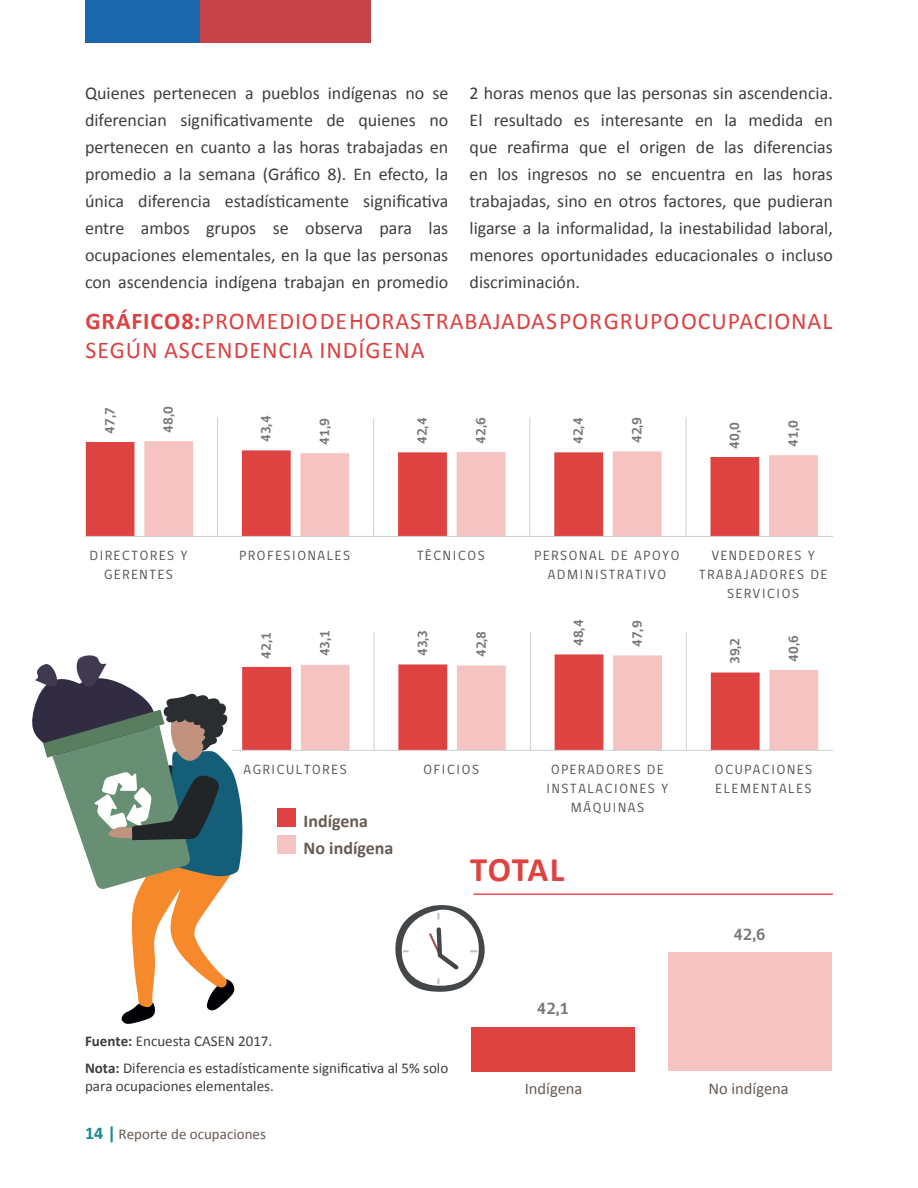
<style>
.page{position:relative;width:918px;height:1188px;background:#fff}
.page>*{position:absolute;margin:0;border:0;box-sizing:border-box;transform-origin:0 0}
.t1{font:700 34.5px "Calibri";color:#de4341}
.t2{font:24px "Calibri";letter-spacing:.04em;color:#dd4142}
.t3{font:700 24px "Calibri";letter-spacing:.035em;color:#dd4142}
.t4{font:18px/27px "Calibri";color:#3e3e3f;text-align:justify}
.t5{font:700 18px/27px "Calibri";color:#675b53}
.t6{font:16.5px "Calibri";color:#675b53}
.t7{font:700 16.5px "gob CL";color:#74787a}
.t8{font:15px/26.5px "Calibri";color:#3e3e3f}
.t9{font:15px "Calibri";color:#675b53}
.t10{font:13.65px/19.4px "gob CL";letter-spacing:.12em;color:#515455;text-align:center}
.t11{font:700 13.65px "gob CL";letter-spacing:-.005em;color:#74787a}
.s1{font-weight:400}
.s2{font-weight:700}
.s3{font-weight:700;font-size:18px;color:#188993}
</style>
<div class="page">
<div style="left:86px;top:0;width:114px;height:43px;background:#1b67ad"></div>
<div style="left:200px;top:0;width:171px;height:43px;background:#c6434a"></div>
<div style="left:277px;top:808px;width:19px;height:19px;background:#de4341"></div>
<div style="left:277px;top:835px;width:19px;height:19px;background:#f5c4c2"></div>
<hr style="left:473px;top:893px;width:360px;height:2px;background:#ef4d4f">
<svg style="left:395px;top:905px;width:90px;height:87px"></svg>
<hr style="left:85px;top:418px;width:1px;height:118px;background:#cfd1d0">
<hr style="left:217px;top:418px;width:1px;height:118px;background:#cfd1d0">
<hr style="left:373px;top:418px;width:1px;height:118px;background:#cfd1d0">
<hr style="left:529px;top:418px;width:1px;height:118px;background:#cfd1d0">
<hr style="left:686px;top:418px;width:1px;height:118px;background:#cfd1d0">
<hr style="left:842px;top:418px;width:1px;height:118px;background:#cfd1d0">
<hr style="left:917px;top:418px;width:1px;height:118px;background:#cfd1d0">
<div style="left:86px;top:442px;width:49px;height:94px;background:#de4341"></div>
<svg style="left:144px;top:441px;width:674px;height:95px"></svg>
<hr style="left:85px;top:536px;width:748px;height:1px;background:#cfd1d0">
<hr style="left:232px;top:631px;width:1px;height:119px;background:#cfd1d0">
<hr style="left:374px;top:631px;width:1px;height:119px;background:#cfd1d0">
<hr style="left:530px;top:631px;width:1px;height:119px;background:#cfd1d0">
<hr style="left:686px;top:631px;width:1px;height:119px;background:#cfd1d0">
<hr style="left:842px;top:631px;width:1px;height:119px;background:#cfd1d0">
<svg style="left:244px;top:654px;width:360px;height:96px;fill:#de4341"></svg>
<svg style="left:301px;top:655px;width:517px;height:95px"></svg>
<hr style="left:232px;top:750px;width:601px;height:1px;background:#cfd1d0">
<svg style="left:32px;top:654px;width:212px;height:370px"></svg>
<div style="left:471px;top:1027px;width:164px;height:44px;background:#de4341"></div>
<div style="left:668px;top:953px;width:164px;height:118px;background:#f5c4c2"></div>
<p class="t4" style="left:85px;top:79px;width:365px">Quienes pertenecen a pueblos indígenas no se diferencian significativamente de quienes no pertenecen en cuanto a las horas trabajadas en promedio a la semana (Gráfico 8). En efecto, la única diferencia estadísticamente significativa entre ambos grupos se observa para las ocupaciones elementales, en la que las personas con ascendencia indígena trabajan en promedio</p>
<p class="t4" style="left:470px;top:79px;width:365px">2 horas menos que las personas sin ascendencia.<br>El resultado es interesante en la medida en que reafirma que el origen de las diferencias en los ingresos no se encuentra en las horas trabajadas, sino en otros factores, que pudieran ligarse a la informalidad, la inestabilidad laboral, menores oportunidades educacionales o incluso discriminación.</p>
<h2 class="t3" style="left:86px;top:305px;width:159px">Gráfico 8: <span class="s1">Promedio</span></h2>
<h2 class="t2" style="left:320px;top:305px;width:197px">de ho rastrabajadas</h2>
<h2 class="t2" style="left:559px;top:305px;width:90px">por grupo</h2>
<h2 class="t2" style="left:681px;top:305px;width:15px">ocupacional</h2>
<h2 class="t2" style="left:86px;top:334px;width:94px">segúnascendencia</h2>
<h2 class="t2" style="left:320px;top:334px;width:62px">indígena</h2>
<p class="t11" style="left:159px;top:433px;width:28px;rotate:-90deg">48,0</p>
<p class="t11" style="left:101px;top:434px;width:28px;rotate:-90deg">47,7</p>
<p class="t11" style="left:257px;top:442px;width:28px;rotate:-90deg">43,4</p>
<p class="t11" style="left:413px;top:444px;width:28px;rotate:-90deg">42,4</p>
<p class="t11" style="left:569px;top:444px;width:28px;rotate:-90deg">42,4</p>
<p class="t11" style="left:725px;top:449px;width:28px;rotate:-90deg">40,0</p>
<p class="t11" style="left:315px;top:445px;width:28px;rotate:-90deg">41,9</p>
<p class="t11" style="left:471px;top:444px;width:28px;rotate:-90deg">42,6</p>
<p class="t11" style="left:628px;top:443px;width:28px;rotate:-90deg">42,9</p>
<p class="t11" style="left:784px;top:447px;width:28px;rotate:-90deg">41,0</p>
<p class="t10" style="left:90px;top:546px;width:99px">DIRECTORES Y<br>GERENTES</p>
<p class="t10" style="left:240px;top:546px;width:112px">PROFESIONALES</p>
<p class="t10" style="left:417px;top:546px;width:69px">TÉCNICOS</p>
<p class="t10" style="left:535px;top:546px;width:146px">PERSONAL DE APOYO<br>ADMINISTRATIVO</p>
<p class="t10" style="left:699px;top:546px;width:130px">VENDEDORES Y<br>TRABAJADORES DE<br>SERVICIOS</p>
<p class="t11" style="left:257px;top:659px;width:28px;rotate:-90deg">42,1</p>
<p class="t11" style="left:413px;top:656px;width:28px;rotate:-90deg">43,3</p>
<p class="t11" style="left:569px;top:646px;width:28px;rotate:-90deg">48,4</p>
<p class="t11" style="left:316px;top:656px;width:28px;rotate:-90deg">43,1</p>
<p class="t11" style="left:472px;top:657px;width:28px;rotate:-90deg">42,8</p>
<p class="t11" style="left:628px;top:647px;width:28px;rotate:-90deg">47,9</p>
<p class="t11" style="left:784px;top:662px;width:28px;rotate:-90deg">40,6</p>
<p class="t11" style="left:726px;top:664px;width:28px;rotate:-90deg">39,2</p>
<p class="t10" style="left:244px;top:760px;width:105px">AGRICULTORES</p>
<p class="t10" style="left:424px;top:760px;width:57px">OFICIOS</p>
<p class="t10" style="left:546px;top:760px;width:123px">OPERADORES DE<br>INSTALACIONES Y<br>MÁQUINAS</p>
<p class="t10" style="left:715px;top:760px;width:99px;text-align:left">OCUPACIONES<br>ELEMENTALES</p>
<p class="t5" style="left:304px;top:807px;width:91px">Indígena<br>No indígena</p>
<h1 class="t1" style="left:470px;top:846px;width:95px">TOTAL</h1>
<p class="t7" style="left:733px;top:923px;width:34px">42,6</p>
<p class="t8" style="left:85px;top:1028px;width:365px"><span class="s2">Fuente:</span> Encuesta CASEN 2017.<br><span class="s2">Nota:</span> Diferencia es estadísticamente significativa al 5% solo</p>
<p class="t8" style="left:85px;top:1072px;width:190px">para ocupaciones elementales.</p>
<p class="t9" style="left:85px;top:1124px;width:182px"><span class="s3">14 |</span> Reporte de ocupaciones</p>
<p class="t7" style="left:537px;top:997px;width:34px">42,1</p>
<p class="t6" style="left:525px;top:1077px;width:59px">Indígena</p>
<p class="t6" style="left:708px;top:1077px;width:82px">No indígena</p>
</div>
